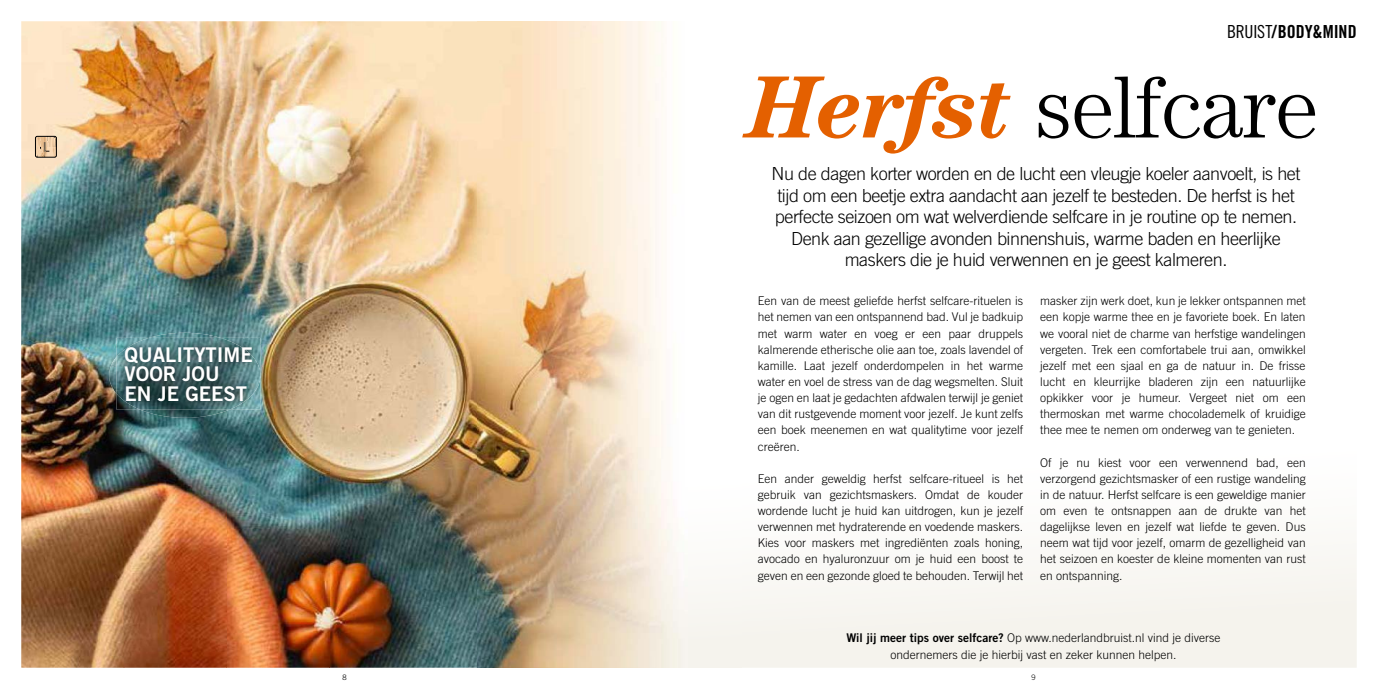
<style>
.page{position:relative;width:1378px;height:689px;background:#fff}
.page>*{position:absolute;margin:0;border:0;box-sizing:border-box;transform-origin:0 0}
.t1{font:300 88.5px "Century Std";letter-spacing:-.02em;color:#000}
.t2{font:20.25px/19.5px "Trade Gothic LT Std Bd 2";color:#fff}
.t3{font:300 18px/21.6px "Trade Gothic LT Std";letter-spacing:-.025em;color:#000;text-align:center}
.t4{font:18px "Trade Gothic LT Std Bd Cn 20";color:#000}
.t5{font:300 12px/16.2px "Trade Gothic LT Std";color:#000;text-align:justify}
.t6{font:300 7.5px "Trade Gothic LT Std";color:#000}
.s1{font-family:"Trade Gothic LT Std Cn 18"}
.s2{font-weight:700;font-style:italic;color:#e46000}
.s3{font-family:"Trade Gothic LT Std Bd 2";font-weight:400}
</style>
<div class="page">
<img style="left:21px;top:21px;width:308px;height:323px">
<img style="left:329px;top:21px;width:148px;height:647px">
<img style="left:21px;top:344px;width:103px;height:324px">
<img style="left:227px;top:344px;width:103px;height:324px">
<img style="left:124px;top:418px;width:103px;height:250px">
<img style="left:477px;top:21px;width:212px;height:647px">
<img style="left:109px;top:333px;width:151px;height:85px">
<img style="left:117px;top:338px;width:143px;height:72px">
<svg style="left:35px;top:136px;width:22px;height:22px"></svg>
<div style="left:35px;top:136px;width:22px;height:21px;border:1px solid #000;border-radius:2px"></div>
<div style="left:689px;top:549px;width:667px;height:119px;background:#f6f4ef"></div>
<h2 class="t2" style="left:125px;top:344px;width:130px">QUALITYTIME<br>VOOR JOU<br>EN JE GEEST</h2>
<h3 class="t4" style="left:1227px;top:21px;width:131px"><span class="s1">BRUIST</span>/BODY&amp;MIND</h3>
<h1 class="t1" style="left:748px;top:56px;width:572px"><span class="s2">Herfst</span> selfcare</h1>
<p class="t3" style="left:771px;top:162px;width:530px">Nu de dagen korter worden en de lucht een vleugje koeler aanvoelt, is het tijd om een beetje extra aandacht aan jezelf te besteden. De herfst is het perfecte seizoen om wat welverdiende selfcare in je routine op te nemen.<br>Denk aan gezellige avonden binnenshuis, warme baden en heerlijke maskers die je huid verwennen en je geest kalmeren.</p>
<p class="t5" style="left:758px;top:293px;width:267px">Een van de meest geliefde herfst selfcare-rituelen is het nemen van een ontspannend bad. Vul je badkuip met warm water en voeg er een paar druppels kalmerende etherische olie aan toe, zoals lavendel of kamille. Laat jezelf onderdompelen in het warme water en voel de stress van de dag wegsmelten. Sluit je ogen en laat je gedachten afdwalen terwijl je geniet van dit rustgevende moment voor jezelf. Je kunt zelfs een boek meenemen en wat qualitytime voor jezelf creëren.</p>
<p class="t5" style="left:758px;top:470px;width:267px">Een ander geweldig herfst selfcare-ritueel is het gebruik van gezichtsmaskers. Omdat de kouder wordende lucht je huid kan uitdrogen, kun je jezelf verwennen met hydraterende en voedende maskers.<br>Kies voor maskers met ingrediënten zoals honing, avocado en hyaluronzuur om je huid een boost te geven en een gezonde gloed te behouden. Terwijl het</p>
<p class="t5" style="left:1040px;top:293px;width:267px">masker zijn werk doet, kun je lekker ontspannen met een kopje warme thee en je favoriete boek. En laten we vooral niet de charme van herfstige wandelingen vergeten. Trek een comfortabele trui aan, omwikkel jezelf met een sjaal en ga de natuur in. De frisse lucht en kleurrijke bladeren zijn een natuurlijke opkikker voor je humeur. Vergeet niet om een thermoskan met warme chocolademelk of kruidige thee mee te nemen om onderweg van te genieten.</p>
<p class="t5" style="left:1040px;top:454px;width:267px">Of je nu kiest voor een verwennend bad, een verzorgend gezichtsmasker of een rustige wandeling in de natuur. Herfst selfcare is een geweldige manier om even te ontsnappen aan de drukte van het dagelijkse leven en jezelf wat liefde te geven. Dus neem wat tijd voor jezelf, omarm de gezelligheid van het seizoen en koester de kleine momenten van rust en ontspanning.</p>
<p class="t5" style="left:846px;top:629px;width:376px;line-height:17px;text-align:center"><span class="s3">Wil jij meer tips over selfcare?</span> Op www.nederlandbruist.nl vind je diverse ondernemers die je hierbij vast en zeker kunnen helpen.</p>
<p class="t6" style="left:342px;top:672px;width:6px">8</p>
<p class="t6" style="left:1031px;top:672px;width:6px">9</p>
</div>
